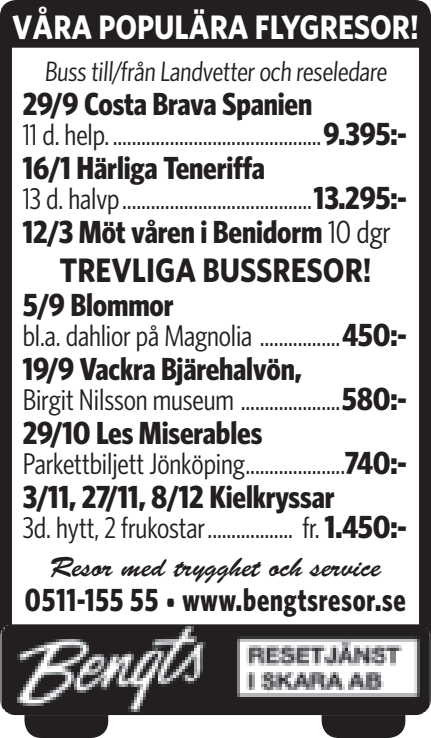
<style>
.page{position:relative;width:431px;height:738px;background:#fff}
.page>*{position:absolute;margin:0;border:0;box-sizing:border-box;transform-origin:0 0}
.t1{font:700 34px "Whitney";color:#fff;scale:.87 1}
.t2{font:700 34px "Whitney";color:#231f20;scale:.87 1}
.t3{font:700 32px "Whitney Condensed";letter-spacing:-.005em;color:#231f20}
.t4{font:700 32px "Whitney Condensed";letter-spacing:.03em;color:#231f20;scale:.9 1}
.t5{font:30px "Whitney Condensed";letter-spacing:-.005em;color:#231f20}
.t6{font:28px "Whitney Condensed";color:#231f20}
.t7{font:28px "Brush Script";letter-spacing:-.005em;color:#231f20}
.s1{font-weight:700;font-size:32px}
.s2{font-weight:400}
.s3{font-size:24px}
</style>
<div class="page">
<div style="left:24px;top:671px;width:84px;height:66px;background:#231f20;border-radius:17px"></div>
<div style="left:322px;top:674px;width:83px;height:63px;background:#231f20;border-radius:17px"></div>
<div style="left:0;top:20px;width:431px;height:655px;border:12px solid #231f20"></div>
<div style="left:0;top:0;width:431px;height:48px;background:#231f20"></div>
<img style="left:0;top:624px;width:431px;height:90px">
<p class="t1" style="left:12px;top:6px;width:469px">VÅRA POPULÄRA FLYGRESOR!</p>
<p class="t6" style="left:44px;top:55px;width:346px">Buss till/från Landvetter och reseledare</p>
<p class="t3" style="left:23px;top:85px;width:291px">29/9 Costa Brava Spanien</p>
<p class="t5" style="left:23px;top:117px;width:386px">11 d. help. ............................................<span class="s1">9.395:-</span></p>
<p class="t3" style="left:23px;top:149px;width:244px">16/1 Härliga Teneriffa</p>
<p class="t5" style="left:23px;top:181px;width:386px">13 d. halvp........................................<span class="s1">13.295:-</span></p>
<p class="t3" style="left:23px;top:213px;width:369px">12/3 Möt våren i Benidorm <span class="s2">10 dgr</span></p>
<p class="t2" style="left:59px;top:249px;width:360px">TREVLIGA BUSSRESOR!</p>
<p class="t3" style="left:23px;top:286px;width:153px">5/9 Blommor</p>
<p class="t5" style="left:23px;top:318px;width:386px">bl.a. dahlior på Magnolia .................<span class="s1">450:-</span></p>
<p class="t3" style="left:23px;top:350px;width:280px">19/9 Vackra Bjärehalvön,</p>
<p class="t5" style="left:23px;top:382px;width:386px">Birgit Nilsson museum .....................<span class="s1">580:-</span></p>
<p class="t3" style="left:23px;top:414px;width:241px">29/10 Les Miserables</p>
<p class="t5" style="left:23px;top:446px;width:386px">Parkettbiljett Jönköping.....................<span class="s1">740:-</span></p>
<p class="t3" style="left:23px;top:478px;width:314px">3/11, 27/11, 8/12 Kielkryssar</p>
<p class="t5" style="left:23px;top:510px;width:386px">3d. hytt, 2 frukostar.................. fr. <span class="s1">1.450:-</span></p>
<p class="t7" style="left:50px;top:551px;width:333px">Resor med trygghet och service</p>
<p class="t4" style="left:25px;top:580px;width:425px">0511-155 55 <span class="s3">•</span> www.bengtsresor.se</p>
</div>
